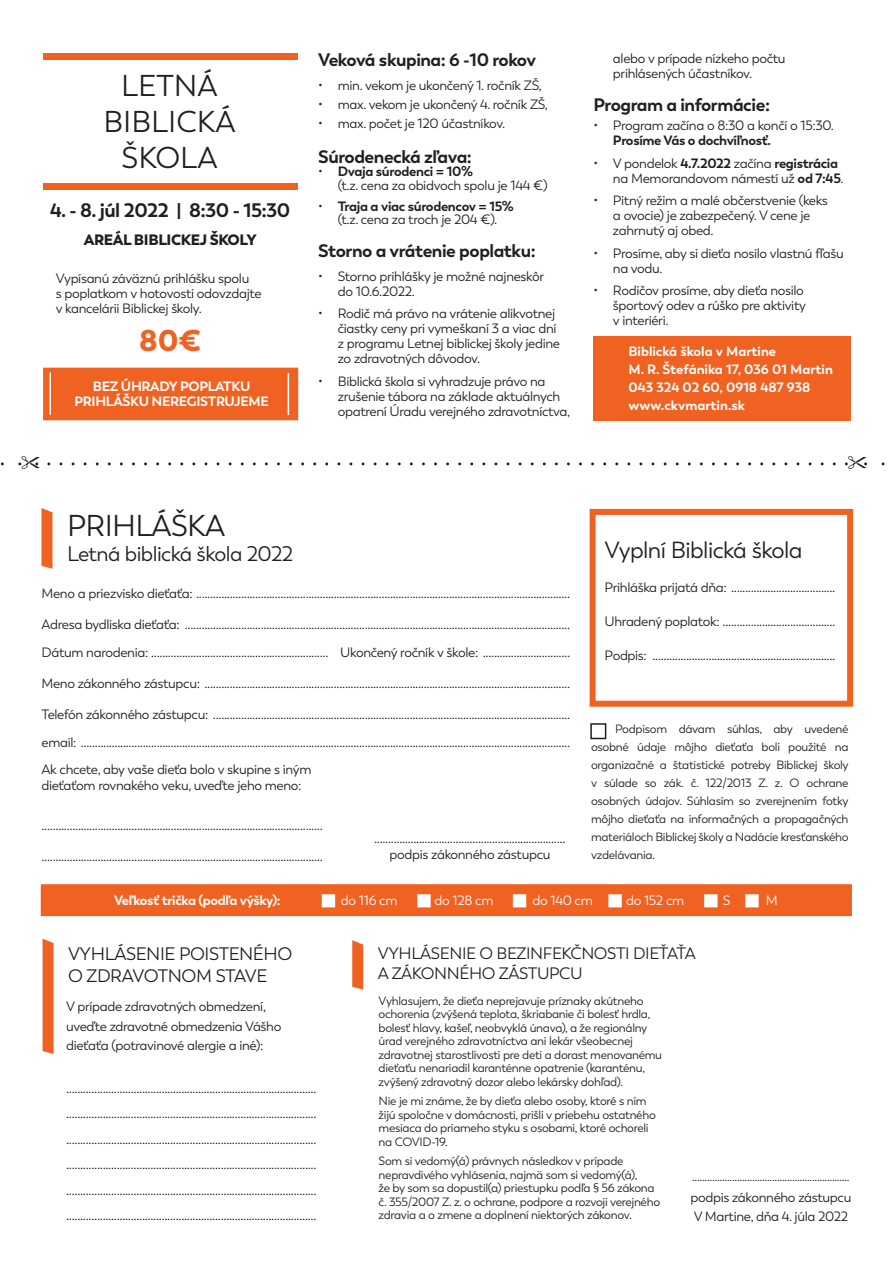
<style>
.page{position:relative;width:894px;height:1263px;background:#fff}
.page>*{position:absolute;margin:0;border:0;box-sizing:border-box;transform-origin:0 0}
.t1{font:30px/36px "Trenda";color:#231f20;text-align:center}
.t2{font:30px "Trenda";letter-spacing:-.025em;color:#231f20}
.t3{font:900 30px "Trenda";color:#ef6221}
.t4{font:23.25px "Trenda";letter-spacing:-.025em;color:#231f20}
.t5{font:21px "Trenda";letter-spacing:-.025em;color:#231f20}
.t6{font:700 19.5px "Trenda";letter-spacing:-.025em;color:#231f20}
.t7{font:700 18px "Trenda";letter-spacing:-.025em;color:#231f20}
.t8{font:18px/21.6px "Trenda";letter-spacing:-.025em;color:#231f20}
.t9{font:16.5px/19.8px "Trenda";letter-spacing:-.025em;color:#231f20}
.t10{font:900 15px "Trenda";letter-spacing:-.025em;color:#231f20}
.t11{font:13.5px/15px "Trenda";letter-spacing:-.025em;color:#231f20}
.t12{font:700 13.5px/18px "Trenda";color:#fff}
.t13{font:700 13.5px/15px "Trenda";letter-spacing:-.02em;color:#fff;text-align:center}
.t14{font:13.5px "Trenda";letter-spacing:-.025em;color:#fff}
.t15{font:700 13.5px "Trenda";letter-spacing:-.025em;color:#231f20}
.t16{font:12px/13.5px "Trenda";letter-spacing:-.025em;color:#231f20}
.s1{font-weight:700}
</style>
<div class="page">
<div style="left:43px;top:53px;width:254px;height:6px;background:#ef6221"></div>
<div style="left:43px;top:368px;width:255px;height:52px;background:#ef6221"></div>
<div style="left:41px;top:884px;width:810px;height:32px;background:#ef6221;border:2px solid #ef6221"></div>
<div style="left:43px;top:183px;width:254px;height:6px;background:#ef6221"></div>
<div style="left:593px;top:337px;width:257px;height:84px;background:#ef6221"></div>
<svg style="left:41px;top:508px;width:11px;height:61px"></svg>
<div style="left:589px;top:509px;width:263px;height:198px;border:6px solid #ef6221"></div>
<svg style="left:43px;top:939px;width:11px;height:115px"></svg>
<svg style="left:352px;top:940px;width:11px;height:50px"></svg>
<div style="left:322px;top:894px;width:13px;height:13px;background:#fff;border:2px solid #fff"></div>
<div style="left:745px;top:894px;width:13px;height:13px;background:#fff;border:2px solid #fff"></div>
<div style="left:512px;top:894px;width:14px;height:13px;background:#fff;border:2px solid #fff"></div>
<div style="left:417px;top:894px;width:13px;height:13px;background:#fff;border:2px solid #fff"></div>
<div style="left:608px;top:894px;width:13px;height:13px;background:#fff;border:2px solid #fff"></div>
<div style="left:704px;top:894px;width:13px;height:13px;background:#fff;border:2px solid #fff"></div>
<div style="left:590px;top:723px;width:16px;height:16px;border:2px solid #231f20"></div>
<hr style="left:49px;top:372px;width:2px;height:43px;background:#fff">
<hr style="left:287px;top:373px;width:2px;height:42px;background:#fff">
<svg style="left:2px;top:462px;width:880px;height:4px"></svg>
<h1 class="t1" style="left:103px;top:68px;width:134px">LETNÁ<br>BIBLICKÁ<br>ŠKOLA</h1>
<h3 class="t6" style="left:50px;top:198px;width:241px">4. - 8. júl 2022 | 8:30 - 15:30</h3>
<p class="t10" style="left:84px;top:230px;width:174px">AREÁL BIBLICKEJ ŠKOLY</p>
<p class="t11" style="left:56px;top:271px;width:207px">Vypísanú záväznú prihlášku spolu<br>s poplatkom v hotovosti odovzdajte v kancelárii Biblickej školy.</p>
<h1 class="t3" style="left:139px;top:322px;width:63px">80€</h1>
<p class="t13" style="left:74px;top:379px;width:196px">BEZ ÚHRADY POPLATKU<br>PRIHLÁŠKU NEREGISTRUJEME</p>
<h3 class="t7" style="left:318px;top:49px;width:219px">Veková skupina: 6 -10 rokov</h3>
<p class="t11" style="left:318px;top:78px;width:225px">• min. vekom je ukončený 1. ročník ZŠ,</p>
<p class="t11" style="left:318px;top:97px;width:231px">• max. vekom je ukončený 4. ročník ZŠ,</p>
<p class="t11" style="left:318px;top:116px;width:188px">• max. počet je 120 účastníkov.</p>
<h3 class="t7" style="left:318px;top:145px;width:155px">Súrodenecká zľava:</h3>
<p class="t11" style="left:337px;top:165px;width:211px;line-height:13.5px;text-indent:-20px">• <span class="s1">Dvaja súrodenci = 10%<br></span>(t.z. cena za obidvoch spolu je 144 €)</p>
<p class="t11" style="left:318px;top:200px;width:197px;line-height:13.5px;text-align:center">• <span class="s1">Traja a viac súrodencov = 15% </span>(t.z. cena za troch je 204 €).</p>
<h3 class="t7" style="left:318px;top:240px;width:219px">Storno a vrátenie poplatku:</h3>
<p class="t11" style="left:337px;top:269px;width:208px;text-indent:-20px">• Storno prihlášky je možné najneskôr do 10.6.2022.</p>
<p class="t11" style="left:337px;top:306px;width:224px;text-indent:-20px">• Rodič má právo na vrátenie alikvotnej čiastky ceny pri vymeškaní 3 a viac dní z programu Letnej biblickej školy jedine zo zdravotných dôvodov.</p>
<p class="t11" style="left:337px;top:374px;width:234px;text-indent:-20px">• Biblická škola si vyhradzuje právo na zrušenie tábora na základe aktuálnych opatrení Úradu verejného zdravotníctva,</p>
<p class="t11" style="left:612px;top:51px;width:174px">alebo v prípade nízkeho počtu prihlásených účastníkov.</p>
<h3 class="t7" style="left:593px;top:93px;width:178px">Program a informácie:</h3>
<p class="t11" style="left:593px;top:118px;width:242px">• Program začína o 8:30 a končí o 15:30.</p>
<p class="t15" style="left:612px;top:132px;width:160px">Prosíme Vás o dochvíľnosť.</p>
<p class="t11" style="left:612px;top:156px;width:232px;text-indent:-20px">• V pondelok <span class="s1">4.7.2022</span> začína <span class="s1">registrácia </span>na Memorandovom námestí už <span class="s1">od 7:45</span>.</p>
<p class="t11" style="left:612px;top:193px;width:216px;text-indent:-20px">• Pitný režim a malé občerstvenie (keks a ovocie) je zabezpečený. V cene je zahrnutý aj obed.</p>
<p class="t11" style="left:612px;top:246px;width:232px;text-indent:-20px">• Prosíme, aby si dieťa nosilo vlastnú fľašu na vodu.</p>
<p class="t11" style="left:612px;top:283px;width:194px;text-indent:-20px">• Rodičov prosíme, aby dieťa nosilo športový odev a rúško pre aktivity v interiéri.</p>
<p class="t12" style="left:628px;top:343px;width:206px">Biblická škola v Martine<br>M. R. Štefánika 17, 036 01 Martin<br>043 324 02 60, 0918 487 938 www.ckvmartin.sk</p>
<h1 class="t2" style="left:67px;top:508px;width:160px">PRIHLÁŠKA</h1>
<h3 class="t5" style="left:67px;top:541px;width:228px">Letná biblická škola 2022</h3>
<p class="t11" style="left:41px;top:586px;width:530px">Meno a priezvisko dieťaťa: .....................................................................................................................................</p>
<p class="t11" style="left:41px;top:610px;width:530px;line-height:28.7px">Adresa bydliska dieťaťa: .........................................................................................................................................<br>Dátum narodenia: ............................................................... Ukončený ročník v škole: ...............................</p>
<p class="t11" style="left:41px;top:676px;width:530px">Meno zákonného zástupcu: ..................................................................................................................................</p>
<p class="t11" style="left:41px;top:700px;width:530px;line-height:28.7px">Telefón zákonného zástupcu: ............................................................................................................................... email: ..............................................................................................................................................................................</p>
<p class="t11" style="left:41px;top:762px;width:271px;line-height:16.2px">Ak chcete, aby vaše dieťa bolo v skupine s iným dieťaťom rovnakého veku, uveďte jeho meno:</p>
<p class="t11" style="left:41px;top:818px;width:283px">....................................................................................................</p>
<p class="t11" style="left:41px;top:849px;width:283px">....................................................................................................</p>
<p class="t11" style="left:374px;top:830px;width:193px;line-height:16.2px;text-align:center">.................................................................... podpis zákonného zástupcu</p>
<h2 class="t4" style="left:604px;top:537px;width:199px">Vyplní Biblická škola</h2>
<p class="t11" style="left:604px;top:580px;width:232px">Prihláška prijatá dňa: .....................................</p>
<p class="t11" style="left:604px;top:614px;width:232px">Uhradený poplatok: ........................................</p>
<p class="t11" style="left:604px;top:648px;width:232px">Podpis: .................................................................</p>
<p class="t16" style="left:591px;top:720px;width:259px;line-height:18px;text-align:justify;text-indent:24px">Podpisom dávam súhlas, aby uvedené osobné údaje môjho dieťaťa boli použité na organizačné a štatistické potreby Biblickej školy v súlade so zák. č. 122/2013 Z. z. O ochrane osobných údajov. Súhlasím so zverejnením fotky môjho dieťaťa na informačných a propagačných materiáloch Biblickej školy a Nadácie kresťanského vzdelávania.</p>
<p class="t13" style="left:114px;top:892px;width:168px">Veľkosť trička (podľa výšky):</p>
<p class="t14" style="left:341px;top:892px;width:58px">do 116 cm</p>
<p class="t14" style="left:434px;top:892px;width:60px">do 128 cm</p>
<p class="t14" style="left:532px;top:892px;width:62px">do 140 cm</p>
<p class="t14" style="left:625px;top:892px;width:60px">do 152 cm</p>
<p class="t14" style="left:722px;top:892px;width:9px">S</p>
<p class="t14" style="left:765px;top:892px;width:13px">M</p>
<h3 class="t8" style="left:68px;top:944px;width:225px">VYHLÁSENIE POISTENÉHO<br>O ZDRAVOTNOM STAVE</h3>
<p class="t9" style="left:377px;top:944px;width:319px">VYHLÁSENIE O BEZINFEKČNOSTI DIEŤAŤA<br>A ZÁKONNÉHO ZÁSTUPCU</p>
<p class="t11" style="left:66px;top:997px;width:217px;line-height:19.5px">V prípade zdravotných obmedzení, uveďte zdravotné obmedzenia Vášho dieťaťa (potravinové alergie a iné):</p>
<p class="t11" style="left:66px;top:1075px;width:252px;line-height:25.5px;text-align:justify">......................................................................................... ......................................................................................... ......................................................................................... ......................................................................................... ......................................................................................... .........................................................................................</p>
<p class="t16" style="left:378px;top:994px;width:285px">Vyhlasujem, že dieťa neprejavuje príznaky akútneho ochorenia (zvýšená teplota, škriabanie či bolesť hrdla, bolesť hlavy, kašeľ, neobvyklá únava), a že regionálny úrad verejného zdravotníctva ani lekár všeobecnej zdravotnej starostlivosti pre deti a dorast menovanému dieťaťu nenariadil karanténne opatrenie (karanténu, zvýšený zdravotný dozor alebo lekársky dohľad).</p>
<p class="t16" style="left:378px;top:1095px;width:278px">Nie je mi známe, že by dieťa alebo osoby, ktoré s ním žijú spoločne v domácnosti, prišli v priebehu ostatného mesiaca do priameho styku s osobami, ktoré ochoreli na COVID-19.</p>
<p class="t16" style="left:378px;top:1155px;width:283px">Som si vedomý(á) právnych následkov v prípade nepravdivého vyhlásenia, najmä som si vedomý(á),<br>že by som sa dopustil(a) priestupku podľa § 56 zákona č. 355/2007 Z. z. o ochrane, podpore a rozvoji verejného zdravia a o zmene a doplnení niektorých zákonov.</p>
<p class="t16" style="left:691px;top:1170px;width:159px">...............................................................</p>
<p class="t11" style="left:690px;top:1187px;width:162px;line-height:19.5px">podpis zákonného zástupcu<br>V Martine, dňa 4. júla 2022</p>
</div>
